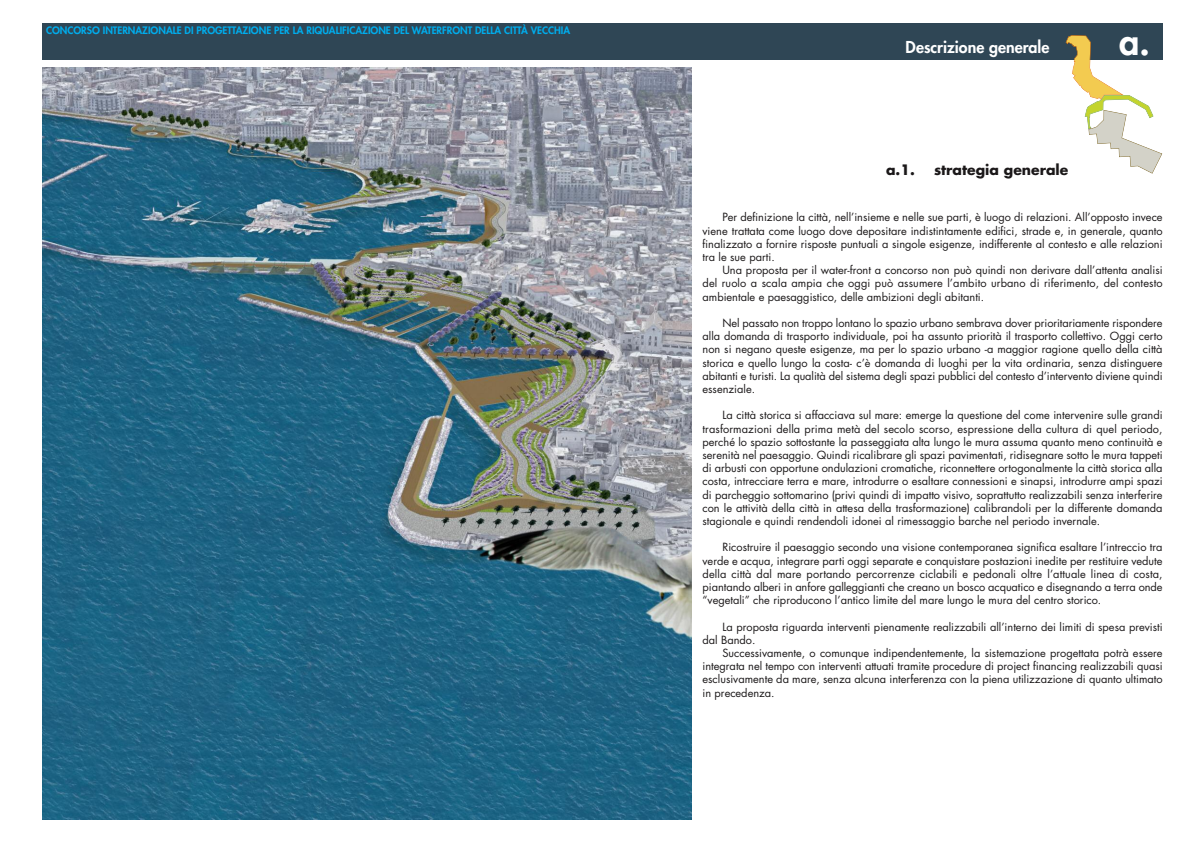
<style>
.page{position:relative;width:1191px;height:842px;background:#fff}
.page>*{position:absolute;margin:0;border:0;box-sizing:border-box;transform-origin:0 0}
.t1{font:800 36px "Futura Std";color:#fff}
.t2{font:800 16px "Futura Std";color:#fff}
.t3{font:700 14px "Futura Std";color:#1b1819}
.t4{font:11px/13.2px "Futura Std";color:#1b1819;text-align:justify}
.t5{font:800 10px "Futura Std";color:#00aded}
</style>
<div class="page">
<div style="left:43px;top:23px;width:1119px;height:37px;background:#2f4655"></div>
<svg style="left:1065px;top:35px;width:97px;height:139px"></svg>
<img style="left:43px;top:68px;width:648px;height:751px">
<p class="t5" style="left:46px;top:26px;width:525px">CONCORSO INTERNAZIONALE DI PROGETTAZIONE PER LA RIQUALIFICAZIONE DEL WATERFRONT DELLA CITTÀ VECCHIA</p>
<h2 class="t2" style="left:905px;top:39px;width:145px">Descrizione generale</h2>
<h1 class="t1" style="left:1119px;top:25px;width:32px">a.</h1>
<p class="t3" style="left:886px;top:164px;width:30px">a.1.</p>
<p class="t3" style="left:934px;top:164px;width:136px">strategia generale</p>
<p class="t4" style="left:702px;top:212px;width:461px;text-indent:20px">Per definizione la città, nell’insieme e nelle sue parti, è luogo di relazioni. All’opposto invece viene trattata come luogo dove depositare indistintamente edifici, strade e, in generale, quanto finalizzato a fornire risposte puntuali a singole esigenze, indifferente al contesto e alle relazioni tra le sue parti.</p>
<p class="t4" style="left:702px;top:264px;width:461px;text-indent:20px">Una proposta per il water-front a concorso non può quindi non derivare dall’attenta analisi del ruolo a scala ampia che oggi può assumere l’ambito urbano di riferimento, del contesto ambientale e paesaggistico, delle ambizioni degli abitanti.</p>
<p class="t4" style="left:702px;top:317px;width:461px;text-indent:20px">Nel passato non troppo lontano lo spazio urbano sembrava dover prioritariamente rispondere alla domanda di trasporto individuale, poi ha assunto priorità il trasporto collettivo. Oggi certo non si negano queste esigenze, ma per lo spazio urbano -a maggior ragione quello della città storica e quello lungo la costa- c’è domanda di luoghi per la vita ordinaria, senza distinguere abitanti e turisti. La qualità del sistema degli spazi pubblici del contesto d’intervento diviene quindi essenziale.</p>
<p class="t4" style="left:702px;top:410px;width:461px;text-indent:20px">La città storica si affacciava sul mare: emerge la questione del come intervenire sulle grandi trasformazioni della prima metà del secolo scorso, espressione della cultura di quel periodo, perché lo spazio sottostante la passeggiata alta lungo le mura assuma quanto meno continuità e serenità nel paesaggio. Quindi ricalibrare gli spazi pavimentati, ridisegnare sotto le mura tappeti di arbusti con opportune ondulazioni cromatiche, riconnettere ortogonalmente la città storica alla costa, intrecciare terra e mare, introdurre o esaltare connessioni e sinapsi, introdurre ampi spazi di parcheggio sottomarino (privi quindi di impatto visivo, soprattutto realizzabili senza interferire con le attività della città in attesa della trasformazione) calibrandoli per la differente domanda stagionale e quindi rendendoli idonei al rimessaggio barche nel periodo invernale.</p>
<p class="t4" style="left:702px;top:542px;width:461px;text-indent:20px">Ricostruire il paesaggio secondo una visione contemporanea significa esaltare l’intreccio tra verde e acqua, integrare parti oggi separate e conquistare postazioni inedite per restituire vedute della città dal mare portando percorrenze ciclabili e pedonali oltre l’attuale linea di costa, piantando alberi in anfore galleggianti che creano un bosco acquatico e disegnando a terra onde “vegetali” che riproducono l’antico limite del mare lungo le mura del centro storico.</p>
<p class="t4" style="left:702px;top:621px;width:461px;text-indent:20px">La proposta riguarda interventi pienamente realizzabili all’interno dei limiti di spesa previsti dal Bando.</p>
<p class="t4" style="left:702px;top:647px;width:461px;text-indent:20px">Successivamente, o comunque indipendentemente, la sistemazione progettata potrà essere integrata nel tempo con interventi attuati tramite procedure di project financing realizzabili quasi esclusivamente da mare, senza alcuna interferenza con la piena utilizzazione di quanto ultimato in precedenza.</p>
</div>
